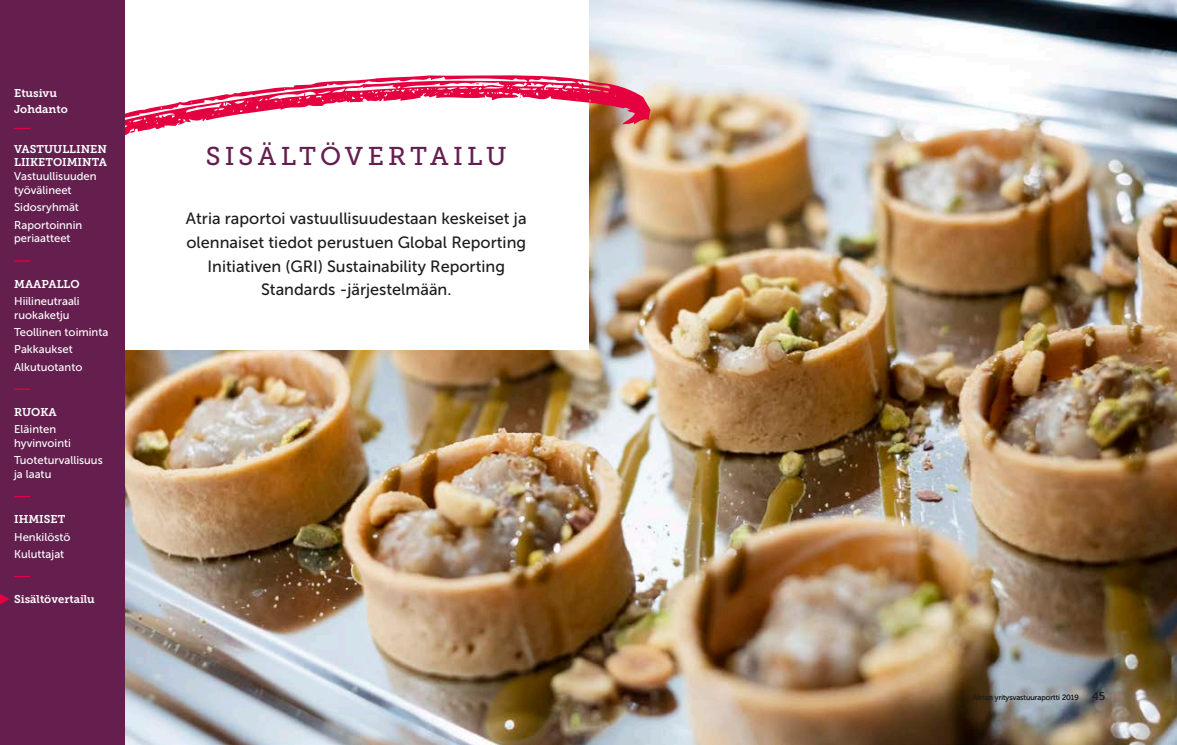
<style>
.page{position:relative;width:1177px;height:745px;background:#fff}
.page>*{position:absolute;margin:0;border:0;box-sizing:border-box;transform-origin:0 0}
.t1{font:25.62px "Museo Slab 500";letter-spacing:.16em;color:#641f4f}
.t2{font:16.25px/23.8px "Museo Sans 500";color:#1d1d1b;text-align:center}
.t3{font:11.25px/13.8px "Museo Sans 500";color:#fff}
.t4{font:11.25px/16.2px "Museo Slab 700";color:#fff}
.t5{font:7.5px "Museo Sans 300";color:#1d1d1b}
.s1{font-size:11.25px}
</style>
<div class="page">
<img style="left:124px;top:0;width:1052px;height:744px">
<div style="left:124px;top:0;width:464px;height:349px;background:#fff"></div>
<svg style="left:124px;top:74px;width:526px;height:153px"></svg>
<div style="left:0;top:0;width:124px;height:744px;background:#641f4f"></div>
<svg style="left:14px;top:128px;width:16px;height:1px"></svg>
<svg style="left:14px;top:260px;width:16px;height:1px"></svg>
<svg style="left:14px;top:388px;width:16px;height:1px"></svg>
<svg style="left:14px;top:496px;width:16px;height:1px"></svg>
<svg style="left:0;top:594px;width:10px;height:10px"></svg>
<p class="t4" style="left:14px;top:85px;width:55px">Etusivu<br>Johdanto</p>
<p class="t4" style="left:14px;top:142px;width:94px;line-height:13.8px">VASTUULLINEN<br>LIIKETOIMINTA</p>
<p class="t3" style="left:14px;top:169px;width:84px">Vastuullisuuden työvälineet</p>
<p class="t3" style="left:14px;top:199px;width:70px;line-height:17.2px">Sidosryhmät<br>Raportoinnin</p>
<p class="t3" style="left:14px;top:231px;width:58px">periaatteet</p>
<p class="t4" style="left:14px;top:275px;width:67px">MAAPALLO</p>
<p class="t3" style="left:14px;top:294px;width:67px">Hiilineutraali ruokaketju</p>
<p class="t3" style="left:14px;top:323px;width:96px;line-height:17.2px">Teollinen toiminta<br>Pakkaukset<br>Alkutuotanto</p>
<p class="t4" style="left:14px;top:403px;width:44px">RUOKA</p>
<p class="t3" style="left:14px;top:422px;width:58px">Eläinten hyvinvointi</p>
<p class="t3" style="left:14px;top:453px;width:90px">Tuoteturvallisuus ja laatu</p>
<p class="t4" style="left:14px;top:511px;width:53px">IHMISET</p>
<p class="t3" style="left:14px;top:528px;width:58px;line-height:17.2px">Henkilöstö<br>Kuluttajat</p>
<p class="t4" style="left:14px;top:591px;width:82px">Sisältövertailu</p>
<h1 class="t1" style="left:206px;top:142px;width:302px">SISÄLTÖVERTAILU</h1>
<h2 class="t2" style="left:186px;top:206px;width:342px">Atria raportoi vastuullisuudestaan keskeiset ja olennaiset tiedot perustuen Global Reporting Initiativen (GRI) Sustainability Reporting Standards -järjestelmään.</h2>
<p class="t5" style="left:973px;top:693px;width:134px">Atrian yritysvastuuraportti 2019 <span class="s1">45</span></p>
</div>
